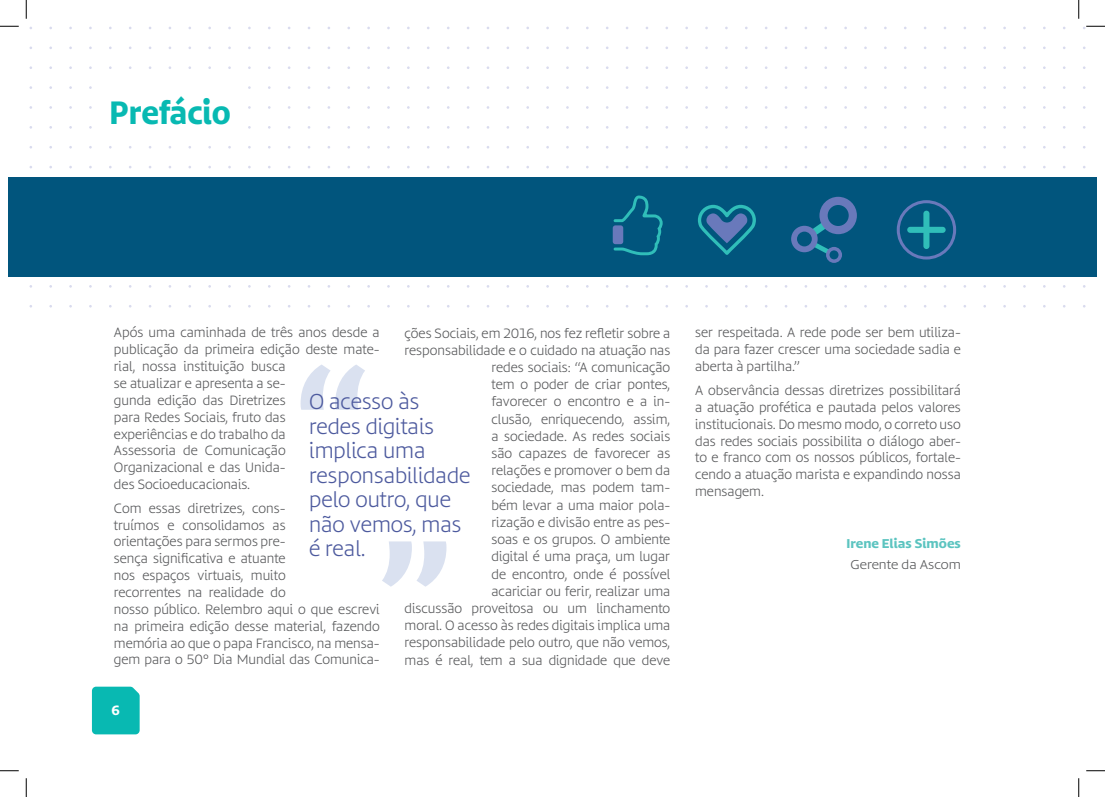
<style>
.page{position:relative;width:1105px;height:797px;background:#fff}
.page>*{position:absolute;margin:0;border:0;box-sizing:border-box;transform-origin:0 0}
.t1{font:700 131.5px "d T Bommer Sans";color:#dae1f0}
.t2{font:700 30px "d T Bommer Sans";color:#08b9b2}
.t3{font:300 20px/24.5px "d T Bommer Sans";color:#4d5a9e}
.t4{font:300 12.5px/16.9px "d T Bommer Sans";color:#57585a}
.t5{font:700 12.5px "d T Bommer Sans";color:#fff}
.t6{font:700 11.88px "d T Bommer Sans";color:#5cc4c0;scale:1.08 1}
.t7{font:300 11.88px "d T Bommer Sans";color:#57585a;scale:1.08 1}
</style>
<div class="page">
<div style="left:9px;top:177px;width:24px;height:99px;background:#01557d"></div>
<div style="left:26px;top:177px;width:1053px;height:99px;background:#01557d"></div>
<svg style="left:897px;top:200px;width:59px;height:59px"></svg>
<svg style="left:791px;top:197px;width:66px;height:66px"></svg>
<svg style="left:698px;top:205px;width:58px;height:50px"></svg>
<svg style="left:614px;top:195px;width:49px;height:60px"></svg>
<div style="left:613px;top:225px;width:10px;height:19px;background:#6979bb;border-radius:3px"></div>
<div style="left:1079px;top:177px;width:17px;height:99px;background:#01557d"></div>
<div style="left:92px;top:686px;width:48px;height:48px;background:#08b9b2"></div>
<svg style="left:0;top:25px;width:19px;height:2px"></svg>
<svg style="left:1083px;top:25px;width:22px;height:4px"></svg>
<svg style="left:0;top:770px;width:19px;height:1px"></svg>
<svg style="left:1086px;top:770px;width:19px;height:1px"></svg>
<svg style="left:25px;top:0;width:2px;height:19px"></svg>
<svg style="left:25px;top:778px;width:2px;height:19px"></svg>
<svg style="left:1078px;top:0;width:1px;height:19px"></svg>
<svg style="left:1078px;top:778px;width:1px;height:19px"></svg>
<h2 class="t2" style="left:110px;top:90px;width:123px">Prefácio</h2>
<p class="t4" style="left:114px;top:324px;width:267px">Após uma caminhada de três anos desde a publicação da primeira edição deste mate&shy;rial, nossa instituição busca<br>se atualizar e apresenta a se-<br>gunda edição das Diretrizes<br>para Redes Sociais, fruto das<br>experiências e do trabalho da<br>Assessoria de Comunicação<br>Organizacional e das Unida-<br>des Socioeducacionais.</p>
<p class="t4" style="left:114px;top:499px;width:267px">Com essas diretrizes, cons-<br>truímos e consolidamos as<br>orientações para sermos pre-<br>sença significativa e atuante<br>nos espaços virtuais, muito<br>recorrentes na realidade do<br>nosso público. Relembro aqui o que escrevi na primeira edição desse material, fazendo memória ao que o papa Francisco, na mensa&shy;gem para o 50° Dia Mundial das Comunica-</p>
<p class="t4" style="left:404px;top:324px;width:267px;line-height:17.2px;text-align:right">ções Sociais, em 2016, nos fez refletir sobre a responsabilidade e o cuidado na atuação nas redes sociais: “A comunicação<br>tem o poder de criar pontes,<br>favorecer o encontro e a in-<br>clusão, enriquecendo, assim,<br>a sociedade. As redes sociais<br>são capazes de favorecer as<br>relações e promover o bem da<br>sociedade, mas podem tam-<br>bém levar a uma maior pola-<br>rização e divisão entre as pes-<br>soas e os grupos. O ambiente<br>digital é uma praça, um lugar<br>de encontro, onde é possível<br>acariciar ou ferir, realizar uma<br>discussão proveitosa ou um linchamento moral. O acesso às redes digitais implica uma responsabilidade pelo outro, que não vemos, mas é real, tem a sua dignidade que deve</p>
<h1 class="t1" style="left:295px;top:320px;width:75px">“</h1>
<h3 class="t3" style="left:309px;top:389px;width:163px">O acesso às redes digitais implica uma responsabilidade pelo outro, que não vemos, mas é real.</h3>
<h1 class="t1" style="left:452px;top:631px;width:75px;rotate:-180deg">“</h1>
<p class="t5" style="left:112px;top:701px;width:10px">6</p>
<p class="t4" style="left:695px;top:324px;width:267px;text-align:justify">ser respeitada. A rede pode ser bem utiliza&shy;da para fazer crescer uma sociedade sadia e aberta à partilha.”</p>
<p class="t4" style="left:695px;top:382px;width:267px;text-align:justify">A observância dessas diretrizes possibilitará a atuação profética e pautada pelos valores institucionais. Do mesmo modo, o correto uso das redes sociais possibilita o diálogo aber&shy;to e franco com os nossos públicos, fortale&shy;cendo a atuação marista e expandindo nossa mensagem.</p>
<p class="t6" style="left:846px;top:534px;width:107px">Irene Elias Simões</p>
<p class="t7" style="left:850px;top:555px;width:104px">Gerente da Ascom</p>
</div>
